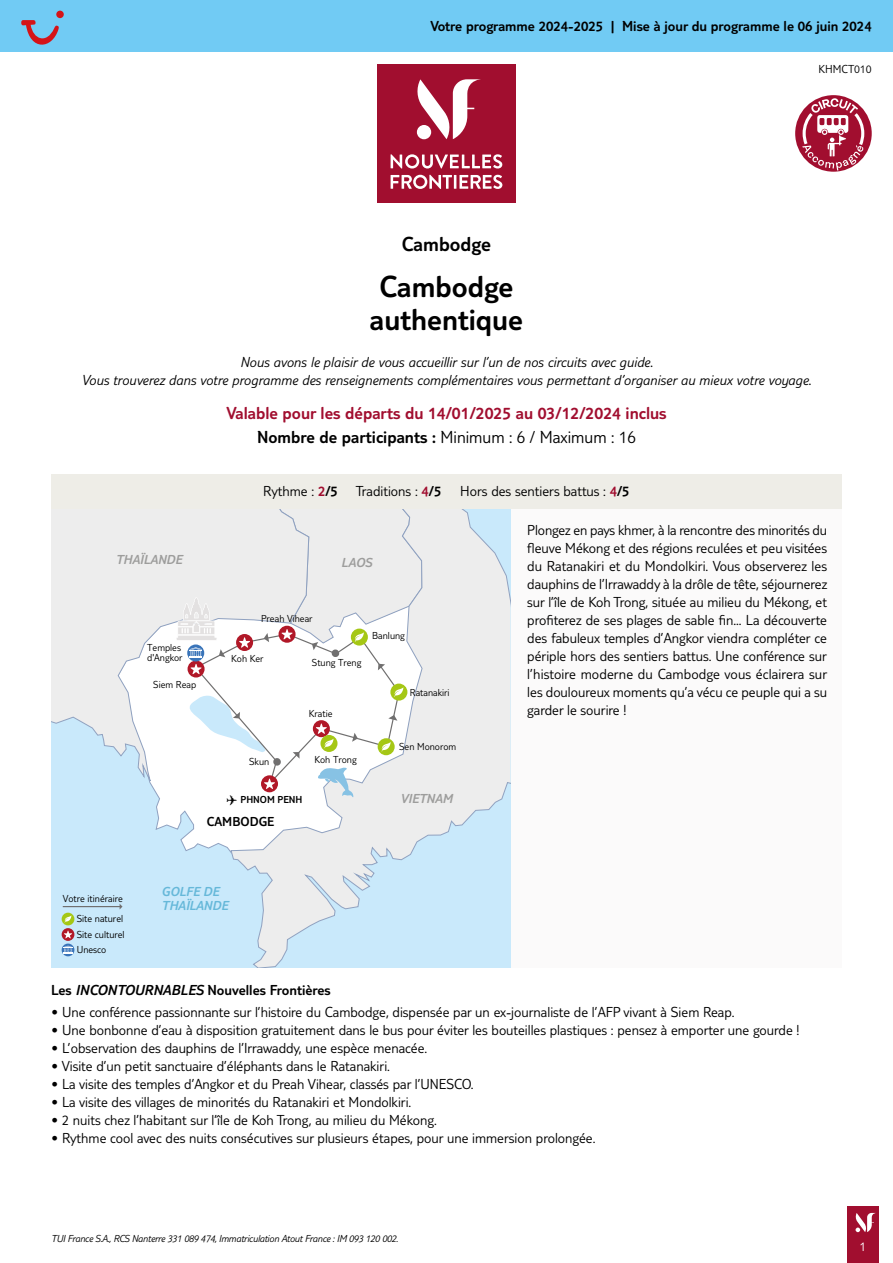
<style>
.page{position:relative;width:893px;height:1263px;background:#fff}
.page>*{position:absolute;margin:0;border:0;box-sizing:border-box;transform-origin:0 0}
.t1{font:300 31.5px/33px "TUI Type";color:#000;text-align:center}
.t2{font:300 21px "TUI Type";color:#000}
.t3{font:300 18px/23.7px "TUI Type";color:#a10e2f;text-align:center}
.t4{font:300 15px/18px "TUI Type";color:#000;text-align:justify}
.t5{font:italic 300 15px/18px "TUI Type";color:#000;text-align:center}
.t6{font:300 15px "TUI Type";color:#000}
.t7{font:italic 300 13.5px "TUI Type";color:#9d9d9c}
.t8{font:italic 300 13.5px/13.5px "TUI Type";color:#66b8d9}
.t9{font:300 13.5px "TUI Type";color:#000}
.t10{font:300 13.5px "TUI Type";color:#fff}
.t11{font:300 12px "TUI Type";color:#000}
.t12{font:300 10.5px/10.5px "TUI Type";color:#000}
.t13{font:italic 300 10.5px "TUI Type";letter-spacing:-.02em;color:#000}
.t14{font:300 10.5px "TUI Type";color:#000}
.s1{color:#000}
.s2{color:#a10e2f}
.s3{font-style:inherit}
.s4{font-style:italic}
</style>
<div class="page">
<div style="left:847px;top:1206px;width:32px;height:57px;background:#a10e2f"></div>
<svg style="left:855px;top:1213px;width:21px;height:19px"></svg>
<div style="left:51px;top:508px;width:791px;height:459px;background:#fbfafa"></div>
<div style="left:0;top:0;width:893px;height:51px;background:#71cbf4"></div>
<div style="left:377px;top:65px;width:139px;height:138px;background:#a10e2f"></div>
<svg style="left:391px;top:154px;width:111px;height:15px"></svg>
<svg style="left:391px;top:175px;width:111px;height:14px"></svg>
<svg style="left:416px;top:79px;width:65px;height:60px"></svg>
<svg style="left:51px;top:508px;width:52px;height:459px"></svg>
<svg style="left:103px;top:508px;width:407px;height:459px"></svg>
<hr style="left:63px;top:906px;width:57px;height:1px;background:#706f6f">
<div style="left:62px;top:913px;width:12px;height:12px;background:#a5c715;border-radius:50%"></div>
<svg style="left:65px;top:916px;width:6px;height:6px"></svg>
<svg style="left:62px;top:928px;width:12px;height:13px"></svg>
<svg style="left:64px;top:930px;width:8px;height:8px"></svg>
<svg style="left:62px;top:943px;width:12px;height:13px"></svg>
<svg style="left:63px;top:946px;width:10px;height:8px"></svg>
<svg style="left:176px;top:508px;width:246px;height:289px"></svg>
<div style="left:51px;top:474px;width:791px;height:34px;background:#eeede7"></div>
<svg style="left:21px;top:20px;width:38px;height:25px"></svg>
<div style="left:56px;top:11px;width:8px;height:7px;background:#d51317;border-radius:50%"></div>
<div style="left:795px;top:95px;width:77px;height:77px;background:#a10e2f;border-radius:50%"></div>
<svg style="left:801px;top:98px;width:65px;height:73px"></svg>
<p class="t6" style="left:430px;top:18px;width:443px">Votre programme 2024-2025 | Mise à jour du programme le 06 juin 2024</p>
<p class="t11" style="left:819px;top:62px;width:55px">KHMCT010</p>
<h2 class="t2" style="left:402px;top:232px;width:91px">Cambodge</h2>
<h1 class="t1" style="left:370px;top:269px;width:155px">Cambodge authentique</h1>
<p class="t5" style="left:82px;top:353px;width:731px">Nous avons le plaisir de vous accueillir sur l’un de nos circuits avec guide.<br>Vous trouverez dans votre programme des renseignements complémentaires vous permettant d’organiser au mieux votre voyage.</p>
<p class="t3" style="left:226px;top:401px;width:442px">Valable pour les départs du 14/01/2025 au 03/12/2024 inclus<br><span class="s1">Nombre de participants :</span> <span class="s1">Minimum : 6 / Maximum : 16</span></p>
<p class="t4" style="left:263px;top:482px;width:368px">Rythme : <span class="s2">2</span><span class="s3">/5</span> Traditions : <span class="s2">4</span><span class="s3">/5</span> Hors des sentiers battus : <span class="s2">4</span><span class="s3">/5</span></p>
<p class="t7" style="left:116px;top:551px;width:68px">THAÏLANDE</p>
<p class="t7" style="left:341px;top:554px;width:32px">LAOS</p>
<p class="t12" style="left:147px;top:642px;width:37px">Temples d'Angkor</p>
<p class="t12" style="left:153px;top:679px;width:44px">Siem Reap</p>
<p class="t12" style="left:261px;top:613px;width:53px">Preah Vihear</p>
<p class="t12" style="left:231px;top:652px;width:34px">Koh Ker</p>
<p class="t12" style="left:249px;top:756px;width:22px">Skun</p>
<p class="t12" style="left:312px;top:657px;width:51px">Stung Treng</p>
<p class="t12" style="left:309px;top:708px;width:25px">Kratie</p>
<p class="t12" style="left:314px;top:754px;width:44px">Koh Trong</p>
<p class="t12" style="left:372px;top:630px;width:34px">Banlung</p>
<p class="t12" style="left:410px;top:687px;width:41px">Ratanakiri</p>
<p class="t12" style="left:399px;top:741px;width:59px">Sen Monorom</p>
<p class="t14" style="left:226px;top:794px;width:78px">✈ PHNOM PENH</p>
<p class="t7" style="left:401px;top:790px;width:54px">VIETNAM</p>
<p class="t9" style="left:207px;top:813px;width:69px">CAMBODGE</p>
<p class="t12" style="left:63px;top:888px;width:62px;line-height:20.1px;text-align:right">Votre itinéraire<br>Site naturel</p>
<p class="t12" style="left:77px;top:926px;width:49px;line-height:15.5px">Site culturel<br>Unesco</p>
<p class="t8" style="left:162px;top:885px;width:68px">GOLFE DE<br>THAÏLANDE</p>
<p class="t4" style="left:527px;top:521px;width:301px">Plongez en pays khmer, à la rencontre des minorités du fleuve Mékong et des régions reculées et peu visitées du Ratanakiri et du Mondolkiri. Vous observerez les dauphins de l’Irrawaddy à la drôle de tête, séjournerez sur l’île de Koh Trong, située au milieu du Mékong, et profiterez de ses plages de sable fin... La découverte des fabuleux temples d’Angkor viendra compléter ce périple hors des sentiers battus. Une conférence sur l’histoire moderne du Cambodge vous éclairera sur les douloureux moments qu’a vécu ce peuple qui a su garder le sourire !</p>
<p class="t6" style="left:51px;top:981px;width:281px">Les <span class="s4">INCONTOURNABLES</span> Nouvelles Frontières</p>
<p class="t4" style="left:51px;top:1002px;width:685px">• Une conférence passionnante sur l’histoire du Cambodge, dispensée par un ex-journaliste de l’AFP vivant à Siem Reap.</p>
<p class="t4" style="left:51px;top:1020px;width:750px">• Une bonbonne d’eau à disposition gratuitement dans le bus pour éviter les bouteilles plastiques : pensez à emporter une gourde !</p>
<p class="t4" style="left:51px;top:1038px;width:378px">• L’observation des dauphins de l’Irrawaddy, une espèce menacée.</p>
<p class="t4" style="left:51px;top:1056px;width:340px">• Visite d’un petit sanctuaire d’éléphants dans le Ratanakiri.</p>
<p class="t4" style="left:51px;top:1074px;width:424px">• La visite des temples d’Angkor et du Preah Vihear, classés par l’UNESCO.</p>
<p class="t4" style="left:51px;top:1092px;width:362px">• La visite des villages de minorités du Ratanakiri et Mondolkiri.</p>
<p class="t4" style="left:51px;top:1110px;width:387px">• 2 nuits chez l’habitant sur l’île de Koh Trong, au milieu du Mékong.</p>
<p class="t4" style="left:51px;top:1128px;width:546px">• Rythme cool avec des nuits consécutives sur plusieurs étapes, pour une immersion prolongée.</p>
<p class="t13" style="left:51px;top:1232px;width:349px">TUI France S.A., RCS Nanterre 331 089 474, Immatriculation Atout France : IM 093 120 002.</p>
<p class="t10" style="left:860px;top:1239px;width:8px">1</p>
</div>
